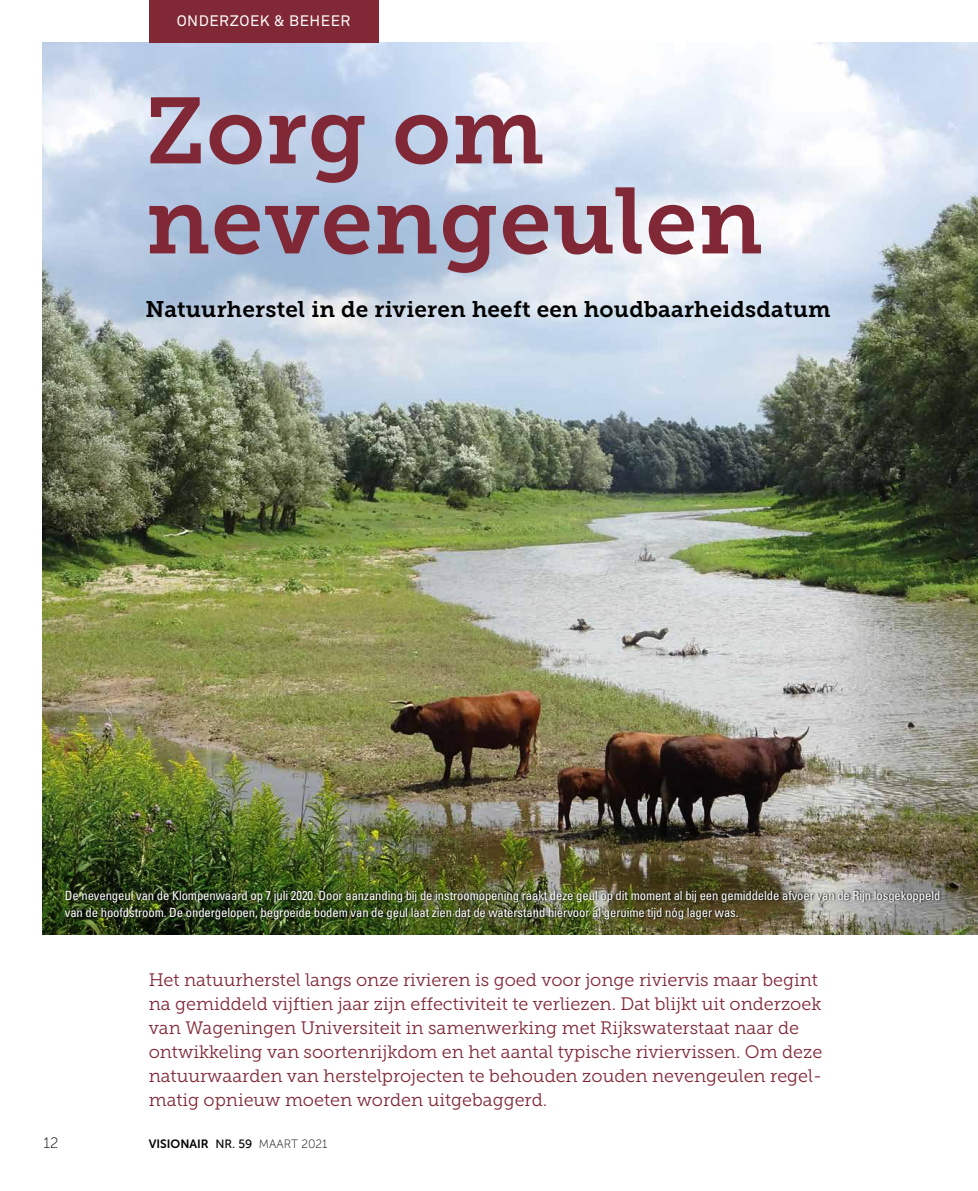
<style>
.page{position:relative;width:978px;height:1191px;background:#fff}
.page>*{position:absolute;margin:0;border:0;box-sizing:border-box;transform-origin:0 0}
.t1{font:93px/90px "Museo Slab 700";letter-spacing:.01em;color:#812836}
.t2{font:22.5px "Museo Slab 700";letter-spacing:.01em;color:#000}
.t3{font:18px/24px "Museo Slab 300";color:#812836}
.t4{font:15px "Akkurat";letter-spacing:.035em;color:#fff}
.t5{font:15px "Museo Sans 100";color:#000}
.t6{font:condensed 12.75px/17.2px "Univers LT Std";letter-spacing:-.01em;color:#fff}
.t7{font:12px "Museo Sans 700";color:#000}
.s1{font-family:"Museo Sans 500"}
.s2{font-family:"Museo Sans 100"}
</style>
<div class="page">
<img style="left:43px;top:43px;width:935px;height:891px">
<div style="left:149px;top:0;width:229px;height:43px;background:#812836"></div>
<img style="left:64px;top:889px;width:877px;height:32px">
<p class="t4" style="left:177px;top:12px;width:175px">ONDERZOEK &amp; BEHEER</p>
<h1 class="t1" style="left:146px;top:87px;width:619px">Zorg om nevengeulen</h1>
<p class="t2" style="left:146px;top:296px;width:687px">Natuurherstel in de rivieren heeft een houdbaarheidsdatum</p>
<p class="t6" style="left:65px;top:886px;width:877px">De nevengeul van de Klompenwaard op 7 juli 2020. Door aanzanding bij de instroomopening raakt deze geul op dit moment al bij een gemiddelde afvoer van de Rijn losgekoppeld van de hoofdstroom. De ondergelopen, begroeide bodem van de geul laat zien dat de waterstand hiervoor al geruime tijd nóg lager was.</p>
<p class="t3" style="left:149px;top:967px;width:675px">Het natuurherstel langs onze rivieren is goed voor jonge riviervis maar begint na gemiddeld vijftien jaar zijn effectiviteit te verliezen. Dat blijkt uit onderzoek van Wageningen Universiteit in samenwerking met Rijkswaterstaat naar de ontwikkeling van soortenrijkdom en het aantal typische riviervissen. Om deze natuurwaarden van herstelprojecten te behouden zouden nevengeulen regel&shy;matig opnieuw moeten worden uitgebaggerd.</p>
<p class="t5" style="left:44px;top:1135px;width:16px">12</p>
<p class="t7" style="left:149px;top:1137px;width:180px">VISIONAIR <span class="s1">NR. 59</span> <span class="s2">MAART 2021</span></p>
</div>
